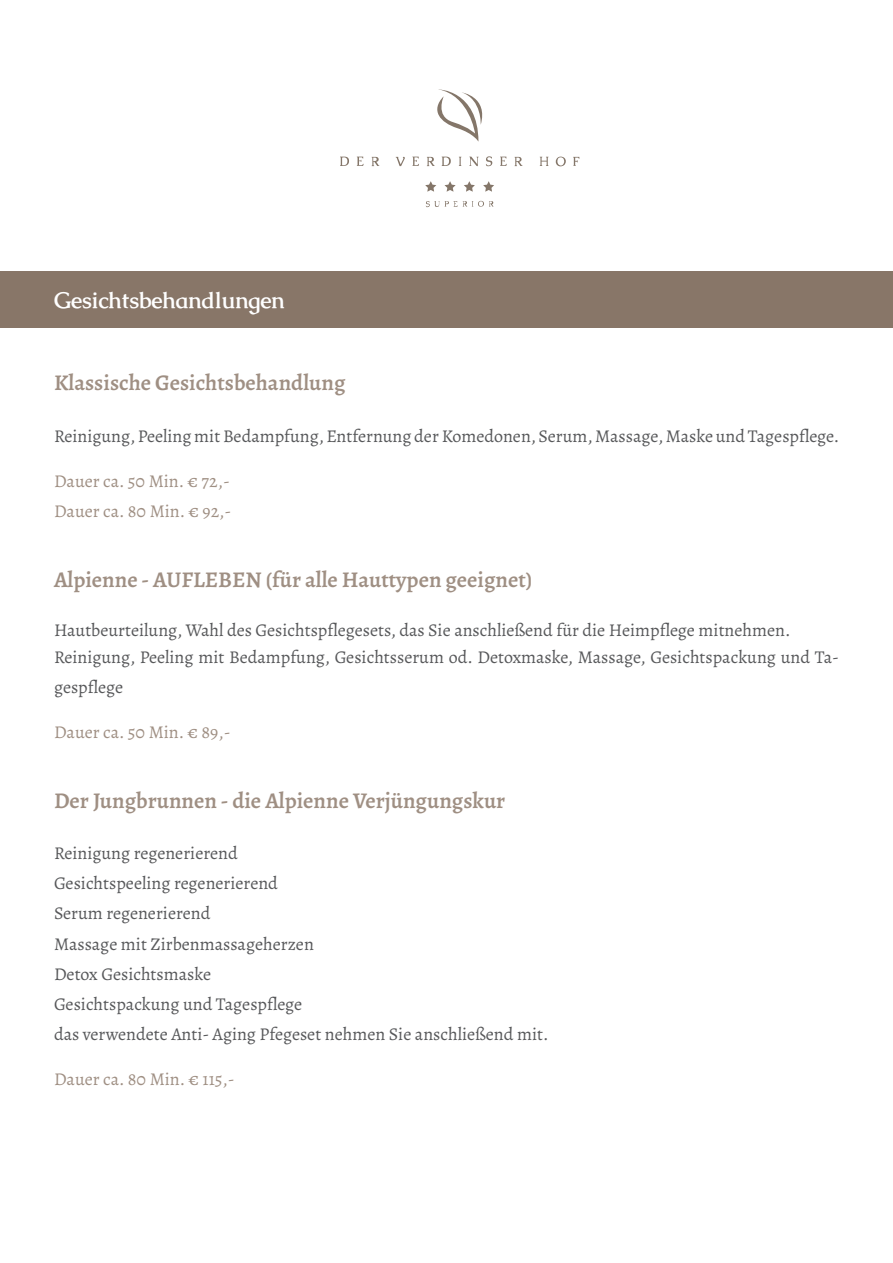
<style>
.page{position:relative;width:893px;height:1263px;background:#fff}
.page>*{position:absolute;margin:0;border:0;box-sizing:border-box;transform-origin:0 0}
.t1{font:600 22.5px "Alegreya";color:#9f8f83}
.t2{font:700 22.5px "Caudex";color:#fff}
.t3{font:18px/30px "Alegreya";color:#57585a}
.t4{font:18px/30px "Alegreya";color:#9f8f83}
</style>
<div class="page">
<svg style="left:437px;top:89px;width:46px;height:53px"></svg>
<svg style="left:340px;top:157px;width:9px;height:9px"></svg>
<svg style="left:357px;top:157px;width:7px;height:9px"></svg>
<svg style="left:372px;top:157px;width:7px;height:9px"></svg>
<svg style="left:396px;top:157px;width:9px;height:9px"></svg>
<svg style="left:412px;top:157px;width:7px;height:9px"></svg>
<svg style="left:427px;top:157px;width:8px;height:9px"></svg>
<svg style="left:442px;top:157px;width:9px;height:9px"></svg>
<svg style="left:459px;top:157px;width:2px;height:9px"></svg>
<svg style="left:469px;top:157px;width:10px;height:9px"></svg>
<svg style="left:486px;top:156px;width:6px;height:10px"></svg>
<svg style="left:500px;top:157px;width:7px;height:9px"></svg>
<svg style="left:514px;top:157px;width:9px;height:9px"></svg>
<svg style="left:540px;top:157px;width:8px;height:9px"></svg>
<svg style="left:556px;top:157px;width:10px;height:9px"></svg>
<svg style="left:573px;top:157px;width:6px;height:9px"></svg>
<svg style="left:426px;top:201px;width:68px;height:6px"></svg>
<svg style="left:425px;top:181px;width:11px;height:11px"></svg>
<svg style="left:444px;top:181px;width:12px;height:11px"></svg>
<svg style="left:464px;top:181px;width:11px;height:11px"></svg>
<svg style="left:483px;top:181px;width:11px;height:11px"></svg>
<div style="left:0;top:271px;width:893px;height:57px;background:#887668"></div>
<p class="t2" style="left:54px;top:285px;width:232px">Gesichtsbehandlungen</p>
<p class="t1" style="left:54px;top:369px;width:293px">Klassische Gesichtsbehandlung</p>
<p class="t3" style="left:54px;top:421px;width:787px">Reinigung, Peeling mit Bedampfung, Entfernung der Komedonen, Serum, Massage, Maske und Tagespflege.</p>
<p class="t4" style="left:54px;top:466px;width:179px">Dauer ca. 50 Min. € 72,-<br>Dauer ca. 80 Min. € 92,-</p>
<p class="t1" style="left:54px;top:565px;width:480px">Alpienne - AUFLEBEN (für alle Hauttypen geeignet)</p>
<p class="t3" style="left:54px;top:616px;width:786px;line-height:27px">Hautbeurteilung, Wahl des Gesichtspflegesets, das Sie anschließend für die Heimpflege mitnehmen.<br>Reinigung, Peeling mit Bedampfung, Gesichtsserum od. Detoxmaske, Massage, Gesichtspackung und Ta-</p>
<p class="t3" style="left:54px;top:672px;width:71px">gespflege</p>
<p class="t4" style="left:54px;top:717px;width:178px">Dauer ca. 50 Min. € 89,-</p>
<p class="t1" style="left:54px;top:786px;width:453px">Der Jungbrunnen - die Alpienne Verjüngungskur</p>
<p class="t3" style="left:54px;top:838px;width:496px">Reinigung regenerierend<br>Gesichtspeeling regenerierend<br>Serum regenerierend<br>Massage mit Zirbenmassageherzen<br>Detox Gesichtsmaske<br>Gesichtspackung und Tagespflege<br>das verwendete Anti- Aging Pfegeset nehmen Sie anschließend mit.</p>
<p class="t4" style="left:54px;top:1063px;width:182px">Dauer ca. 80 Min. € 115,-</p>
</div>
